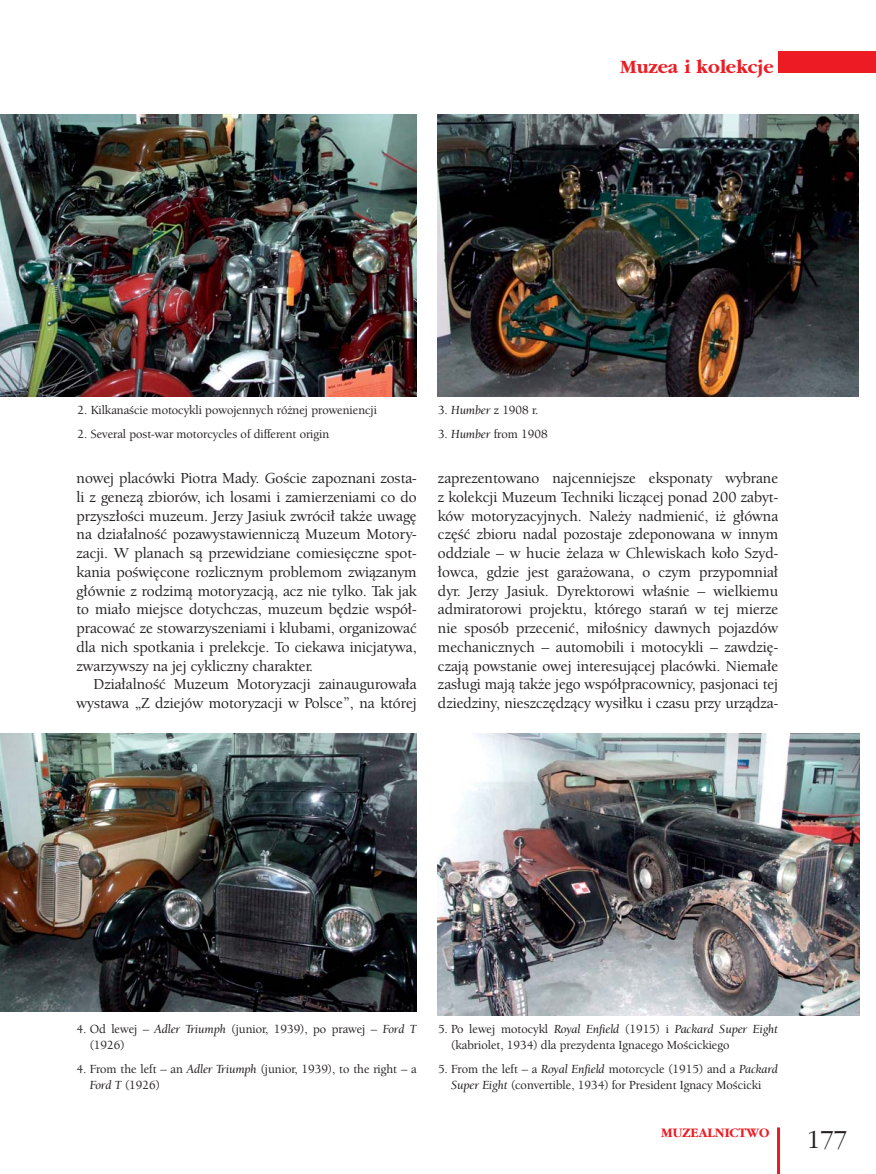
<style>
.page{position:relative;width:876px;height:1174px;background:#fff}
.page>*{position:absolute;margin:0;border:0;box-sizing:border-box;transform-origin:0 0}
.t1{font:27px "Gatineau";color:#231f20}
.t2{font:700 19.5px "Gatineau";color:#ed1c24}
.t3{font:15.75px/18.8px "Berk Oldsty Md PL";color:#231f20;text-align:justify}
.t4{font:700 13.5px "Gatineau";color:#ed1c24}
.t5{font:12.75px/15.8px "Berk Oldsty Md PL";color:#231f20}
.s1{font-style:italic}
</style>
<div class="page">
<hr style="left:777px;top:1127px;width:3px;height:46px;background:#ed1c24">
<div style="left:778px;top:52px;width:98px;height:21px;background:#ed1c24"></div>
<img style="left:0;top:115px;width:417px;height:281px">
<img style="left:438px;top:115px;width:421px;height:281px">
<img style="left:0;top:734px;width:417px;height:277px">
<img style="left:438px;top:734px;width:422px;height:281px">
<p class="t2" style="left:620px;top:59px;width:155px">Muzea i kolekcje</p>
<p class="t5" style="left:78px;top:403px;width:301px">2. Kilkanaście motocykli powojennych różnej proweniencji</p>
<p class="t5" style="left:78px;top:427px;width:253px">2. Several post-war motorcycles of different origin</p>
<p class="t3" style="left:77px;top:470px;width:342px">nowej placówki Piotra Mady. Goście zapoznani zosta&shy;li z genezą zbiorów, ich losami i zamierzeniami co do przyszłości muzeum. Jerzy Jasiuk zwrócił także uwagę na działalność pozawystawienniczą Muzeum Motory&shy;zacji. W planach są przewidziane comiesięczne spot&shy;kania poświęcone rozlicznym problemom związanym głównie z rodzimą motoryzacją, acz nie tylko. Tak jak to miało miejsce dotychczas, muzeum będzie współ&shy;pracować ze stowarzyszeniami i klubami, organizować dla nich spotkania i prelekcje. To ciekawa inicjatywa, zwarzywszy na jej cykliczny charakter.</p>
<p class="t3" style="left:77px;top:676px;width:342px;text-align:right">Działalność Muzeum Motoryzacji zainaugurowała wystawa „Z dziejów motoryzacji w Polsce”, na której</p>
<p class="t5" style="left:438px;top:403px;width:102px">3. <span class="s1">Humber</span> z 1908 r.</p>
<p class="t5" style="left:438px;top:427px;width:111px">3. <span class="s1">Humber</span> from 1908</p>
<p class="t3" style="left:438px;top:470px;width:342px">zaprezentowano najcenniejsze eksponaty wybrane z kolekcji Muzeum Techniki liczącej ponad 200 zabyt&shy;ków motoryzacyjnych. Należy nadmienić, iż główna część zbioru nadal pozostaje zdeponowana w innym oddziale – w hucie żelaza w Chlewiskach koło Szyd&shy;łowca, gdzie jest garażowana, o czym przypomniał dyr. Jerzy Jasiuk. Dyrektorowi właśnie – wielkiemu admiratorowi projektu, którego starań w tej mierze nie sposób przecenić, miłośnicy dawnych pojazdów mechanicznych – automobili i motocykli – zawdzię&shy;czają powstanie owej interesującej placówki. Niemałe zasługi mają także jego współpracownicy, pasjonaci tej dziedziny, nieszczędzący wysiłku i czasu przy urządza-</p>
<p class="t5" style="left:90px;top:1022px;width:328px;text-indent:-13px">4. Od lewej – <span class="s1">Adler Triumph</span> (junior, 1939), po prawej – <span class="s1">Ford T </span>(1926)</p>
<p class="t5" style="left:90px;top:1061px;width:328px;text-indent:-13px">4. From the left – an <span class="s1">Adler Triumph</span> (junior, 1939), to the right – a<br><span class="s1">Ford T</span> (1926)</p>
<p class="t5" style="left:451px;top:1022px;width:328px;text-indent:-13px">5. Po lewej motocykl <span class="s1">Royal Enfield</span> (1915) i <span class="s1">Packard Super Eight </span>(kabriolet, 1934) dla prezydenta Ignacego Mościckiego</p>
<p class="t5" style="left:438px;top:1062px;width:342px;text-align:center">5. From the left – a <span class="s1">Royal Enfield</span> motorcycle (1915) and a <span class="s1">Packard<br>Super Eight</span> (convertible, 1934) for President Ignacy Mościcki</p>
<p class="t4" style="left:661px;top:1127px;width:110px">MUZEALNICTWO</p>
<h1 class="t1" style="left:807px;top:1129px;width:42px">177</h1>
</div>
